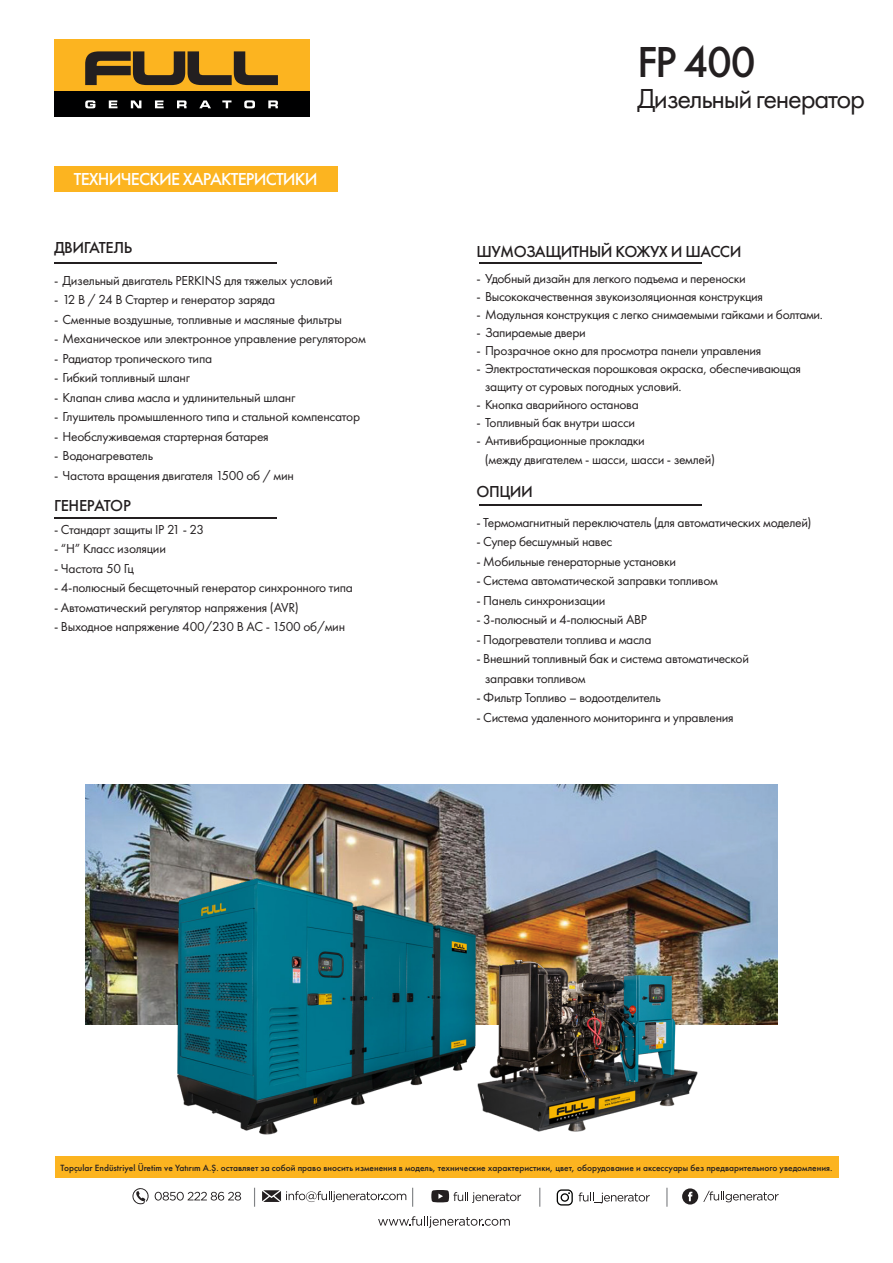
<style>
.page{position:relative;width:893px;height:1263px;background:#fff}
.page>*{position:absolute;margin:0;border:0;box-sizing:border-box;transform-origin:0 0}
.t1{font:500 45px "Futura Cyrillic";color:#231f20}
.t2{font:28.5px "Futura Cyrillic";letter-spacing:-.045em;color:#231f20}
.t3{font:500 18px "Futura PT";letter-spacing:-.045em;color:#fff}
.t4{font:500 16.5px "Futura Cyrillic";letter-spacing:-.025em;color:#231f20}
.t5{font:500 16.5px "Futura PT";letter-spacing:-.025em;color:#231f20}
.t6{font:13.5px "Futura Cyrillic";letter-spacing:-.025em;color:#231f20}
.t7{font:13.5px "Futura PT";letter-spacing:-.02em;color:#231f20}
.t8{font:500 9.3px "Futura Cyrillic";color:#231f20}
.s1{font-family:"Futura PT"}
</style>
<div class="page">
<svg style="left:378px;top:1216px;width:132px;height:12px"></svg>
<svg style="left:262px;top:1190px;width:144px;height:12px"></svg>
<svg style="left:132px;top:1188px;width:17px;height:16px"></svg>
<svg style="left:155px;top:1192px;width:86px;height:8px"></svg>
<svg style="left:254px;top:1188px;width:1px;height:19px"></svg>
<svg style="left:412px;top:1188px;width:1px;height:19px"></svg>
<svg style="left:539px;top:1188px;width:1px;height:19px"></svg>
<svg style="left:666px;top:1188px;width:1px;height:19px"></svg>
<svg style="left:579px;top:1192px;width:71px;height:11px"></svg>
<svg style="left:557px;top:1189px;width:16px;height:16px"></svg>
<svg style="left:703px;top:1191px;width:76px;height:11px"></svg>
<svg style="left:682px;top:1188px;width:16px;height:16px"></svg>
<svg style="left:688px;top:1192px;width:4px;height:9px"></svg>
<svg style="left:431px;top:1190px;width:90px;height:13px"></svg>
<div style="left:55px;top:1157px;width:783px;height:21px;background:#fcb420"></div>
<div style="left:54px;top:91px;width:255px;height:26px;background:#000001"></div>
<div style="left:54px;top:40px;width:255px;height:51px;background:#fcb420"></div>
<svg style="left:85px;top:51px;width:193px;height:34px"></svg>
<svg style="left:85px;top:100px;width:193px;height:8px"></svg>
<div style="left:54px;top:166px;width:283px;height:25px;background:#fcb420"></div>
<hr style="left:479px;top:262px;width:223px;height:2px;background:#231f20">
<hr style="left:479px;top:504px;width:223px;height:2px;background:#231f20">
<hr style="left:54px;top:262px;width:223px;height:2px;background:#231f20">
<hr style="left:54px;top:517px;width:223px;height:2px;background:#231f20">
<img style="left:85px;top:784px;width:693px;height:241px">
<img style="left:155px;top:871px;width:342px;height:264px">
<img style="left:475px;top:956px;width:226px;height:179px">
<p class="t3" style="left:74px;top:169px;width:245px">ТЕХНИЧЕСКИЕ ХАРАКТЕРИСТИКИ</p>
<p class="t5" style="left:54px;top:238px;width:80px">ДВИГАТЕЛЬ</p>
<p class="t7" style="left:54px;top:272px;width:280px">- Дизельный двигатель PERKINS для тяжелых условий</p>
<p class="t7" style="left:54px;top:292px;width:223px">- 12 В / 24 В Стартер и генератор заряда</p>
<p class="t7" style="left:54px;top:311px;width:290px">- Сменные воздушные, топливные и масляные фильтры</p>
<p class="t7" style="left:54px;top:331px;width:313px">- Механическое или электронное управление регулятором</p>
<p class="t7" style="left:54px;top:350px;width:160px">- Радиатор тропического типа</p>
<p class="t7" style="left:54px;top:370px;width:138px">- Гибкий топливный шланг</p>
<p class="t7" style="left:54px;top:389px;width:243px">- Клапан слива масла и удлинительный шланг</p>
<p class="t7" style="left:54px;top:409px;width:308px">- Глушитель промышленного типа и стальной компенсатор</p>
<p class="t7" style="left:54px;top:428px;width:216px">- Необслуживаемая стартерная батарея</p>
<p class="t7" style="left:54px;top:448px;width:101px">- Водонагреватель</p>
<p class="t7" style="left:54px;top:467px;width:241px">- Частота вращения двигателя 1500 об / мин</p>
<p class="t5" style="left:54px;top:496px;width:78px">ГЕНЕРАТОР</p>
<p class="t7" style="left:54px;top:521px;width:152px">- Стандарт защиты IP 21 - 23</p>
<p class="t7" style="left:54px;top:541px;width:113px">- “H” Класс изоляции</p>
<p class="t7" style="left:54px;top:560px;width:81px">- Частота 50 Гц</p>
<p class="t7" style="left:54px;top:580px;width:300px">- 4-полюсный бесщеточный генератор синхронного типа</p>
<p class="t7" style="left:54px;top:599px;width:246px">- Автоматический регулятор напряжения (AVR)</p>
<p class="t7" style="left:54px;top:619px;width:293px">- Выходное напряжение 400/230 В AC - 1500 об/мин</p>
<p class="t1" style="left:637px;top:35px;width:120px">FP 400</p>
<p class="t2" style="left:637px;top:82px;width:230px">Дизельный генератор</p>
<p class="t4" style="left:476px;top:242px;width:266px">ШУМОЗАЩИТНЫЙ КОЖУХ И ШАССИ</p>
<p class="t6" style="left:476px;top:270px;width:271px">- Удобный дизайн для легкого подъема и переноски</p>
<p class="t6" style="left:476px;top:288px;width:288px">- Высококачественная звукоизоляционная конструкция</p>
<p class="t6" style="left:476px;top:306px;width:348px">- Модульная конструкция с легко снимаемыми гайками и болтами.</p>
<p class="t6" style="left:476px;top:324px;width:111px">- Запираемые двери</p>
<p class="t6" style="left:476px;top:342px;width:286px">- Прозрачное окно для просмотра панели управления</p>
<p class="t6" style="left:476px;top:360px;width:326px">- Электростатическая порошковая окраска, обеспечивающая</p>
<p class="t6" style="left:485px;top:378px;width:198px">защиту от суровых погодных условий.</p>
<p class="t6" style="left:476px;top:396px;width:164px">- Кнопка аварийного останова</p>
<p class="t6" style="left:476px;top:414px;width:160px">- Топливный бак внутри шасси</p>
<p class="t6" style="left:476px;top:432px;width:170px">- Антивибрационные прокладки</p>
<p class="t6" style="left:485px;top:452px;width:232px">(между двигателем - шасси, шасси - землей)</p>
<p class="t4" style="left:476px;top:482px;width:58px">ОПЦИИ</p>
<p class="t6" style="left:476px;top:514px;width:337px">- Термомагнитный переключатель (для автоматических моделей)</p>
<p class="t6" style="left:476px;top:534px;width:137px">- Супер бесшумный навес</p>
<p class="t6" style="left:476px;top:553px;width:201px">- Мобильные генераторные установки</p>
<p class="t6" style="left:476px;top:573px;width:243px">- Система автоматической заправки топливом</p>
<p class="t6" style="left:476px;top:592px;width:130px">- Панель синхронизации</p>
<p class="t6" style="left:476px;top:612px;width:172px">- 3-полюсный и 4-полюсный АВР</p>
<p class="t6" style="left:476px;top:631px;width:176px">- Подогреватели топлива и масла</p>
<p class="t6" style="left:476px;top:651px;width:274px">- Внешний топливный бак и система автоматической</p>
<p class="t6" style="left:485px;top:670px;width:102px">заправки топливом</p>
<p class="t6" style="left:476px;top:690px;width:186px">- Фильтр Топливо – водоотделитель</p>
<p class="t6" style="left:476px;top:709px;width:259px">- Система удаленного мониторинга и управления</p>
<p class="t8" style="left:60px;top:1162px;width:773px"><span class="s1">Topçular Endüstriyel Üretim ve Yatırım A.Ş.</span> оставляет за собой право вносить изменения в модель, технические характеристики, цвет, оборудование и аксессуары без предварительного уведомления.</p>
</div>
